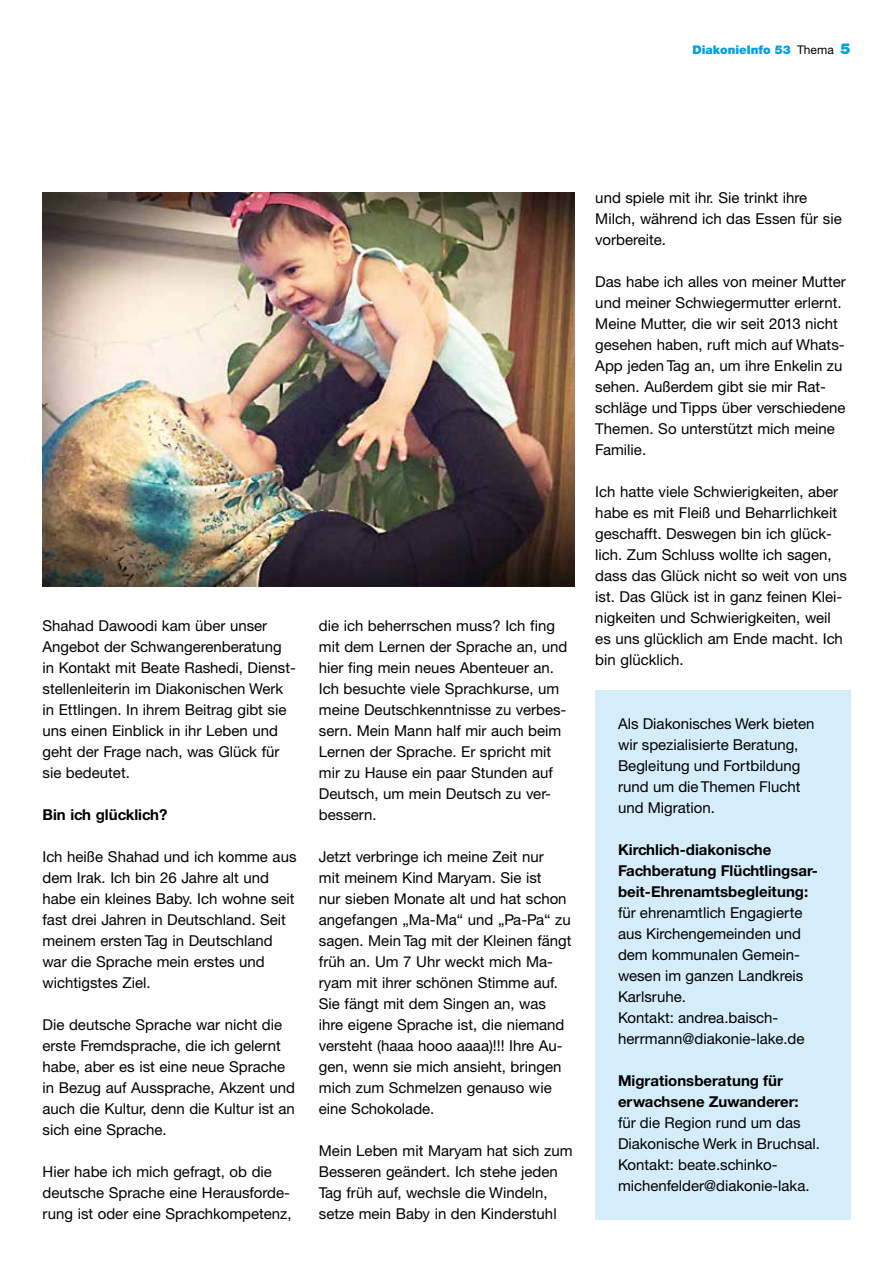
<style>
.page{position:relative;width:893px;height:1263px;background:#fff}
.page>*{position:absolute;margin:0;border:0;box-sizing:border-box;transform-origin:0 0}
.t1{font:15px/21px "Helvetica Neue CE";color:#000}
.t2{font:700 15px/21px "Helvetica Neue CE";color:#000}
.t3{font:900 12px "Helvetica Neue";color:#009ee0}
.s1{font-weight:400;color:#000}
.s2{font-size:15px}
</style>
<div class="page">
<img style="left:43px;top:192px;width:531px;height:395px">
<div style="left:595px;top:690px;width:255px;height:530px;background:#d5edfa"></div>
<p class="t3" style="left:692px;top:43px;width:160px">DiakonieInfo 53 <span class="s1">Thema</span> <span class="s2">5</span></p>
<p class="t1" style="left:43px;top:615px;width:255px">Shahad Dawoodi kam über unser<br>Angebot der Schwangerenberatung in Kontakt mit Beate Rashedi, Dienst&shy;stellenleiterin im Diakonischen Werk in Ettlingen. In ihrem Beitrag gibt sie uns einen Einblick in ihr Leben und geht der Frage nach, was Glück für sie bedeutet.</p>
<p class="t2" style="left:43px;top:804px;width:126px">Bin ich glücklich?</p>
<p class="t1" style="left:43px;top:846px;width:255px">Ich heiße Shahad und ich komme aus dem Irak. Ich bin 26 Jahre alt und habe ein kleines Baby. Ich wohne seit fast drei Jahren in Deutschland. Seit meinem ersten Tag in Deutschland war die Sprache mein erstes und wichtigstes Ziel.</p>
<p class="t1" style="left:43px;top:1014px;width:254px">Die deutsche Sprache war nicht die erste Fremdsprache, die ich gelernt habe, aber es ist eine neue Sprache in Bezug auf Aussprache, Akzent und auch die Kultur, denn die Kultur ist an sich eine Sprache.</p>
<p class="t1" style="left:43px;top:1161px;width:251px">Hier habe ich mich gefragt, ob die deutsche Sprache eine Herausforde&shy;rung ist oder eine Sprachkompetenz,</p>
<p class="t1" style="left:319px;top:615px;width:250px">die ich beherrschen muss? Ich fing mit dem Lernen der Sprache an, und hier fing mein neues Abenteuer an.<br>Ich besuchte viele Sprachkurse, um meine Deutschkenntnisse zu verbes&shy;sern. Mein Mann half mir auch beim<br>Lernen der Sprache. Er spricht mit mir zu Hause ein paar Stunden auf<br>Deutsch, um mein Deutsch zu ver&shy;bessern.</p>
<p class="t1" style="left:319px;top:846px;width:254px">Jetzt verbringe ich meine Zeit nur<br>mit meinem Kind Maryam. Sie ist<br>nur sieben Monate alt und hat schon angefangen „Ma-Ma“ und „Pa-Pa“ zu sagen. Mein Tag mit der Kleinen fängt früh an. Um 7 Uhr weckt mich Ma&shy;ryam mit ihrer schönen Stimme auf.<br>Sie fängt mit dem Singen an, was ihre eigene Sprache ist, die niemand versteht (haaa hooo aaaa)!!! Ihre Au&shy;gen, wenn sie mich ansieht, bringen mich zum Schmelzen genauso wie eine Schokolade.</p>
<p class="t1" style="left:319px;top:1140px;width:255px">Mein Leben mit Maryam hat sich zum Besseren geändert. Ich stehe jeden Tag früh auf, wechsle die Windeln, setze mein Baby in den Kinderstuhl</p>
<p class="t1" style="left:595px;top:187px;width:248px">und spiele mit ihr. Sie trinkt ihre<br>Milch, während ich das Essen für sie vorbereite.</p>
<p class="t1" style="left:595px;top:271px;width:252px">Das habe ich alles von meiner Mutter und meiner Schwiegermutter erlernt.<br>Meine Mutter, die wir seit 2013 nicht gesehen haben, ruft mich auf Whats-<br>App jeden Tag an, um ihre Enkelin zu sehen. Außerdem gibt sie mir Rat&shy;schläge und Tipps über verschiedene<br>Themen. So unterstützt mich meine<br>Familie.</p>
<p class="t1" style="left:595px;top:481px;width:253px">Ich hatte viele Schwierigkeiten, aber habe es mit Fleiß und Beharrlichkeit geschafft. Deswegen bin ich glück&shy;lich. Zum Schluss wollte ich sagen, dass das Glück nicht so weit von uns ist. Das Glück ist in ganz feinen Klei&shy;nigkeiten und Schwierigkeiten, weil es uns glücklich am Ende macht. Ich bin glücklich.</p>
<p class="t1" style="left:618px;top:714px;width:198px">Als Diakonisches Werk bieten wir spezialisierte Beratung,<br>Begleitung und Fortbildung rund um die Themen Flucht und Migration.</p>
<p class="t2" style="left:618px;top:840px;width:201px">Kirchlich-diakonische<br>Fachberatung Flüchtlingsar&shy;beit-Ehrenamtsbegleitung:</p>
<p class="t1" style="left:618px;top:903px;width:188px">für ehrenamtlich Engagierte aus Kirchengemeinden und dem kommunalen Gemein&shy;wesen im ganzen Landkreis<br>Karlsruhe.<br>Kontakt: andrea.baisch&shy;herrmann@diakonie-lake.de</p>
<p class="t2" style="left:618px;top:1071px;width:182px">Migrationsberatung für erwachsene Zuwanderer:</p>
<p class="t1" style="left:618px;top:1113px;width:204px">für die Region rund um das<br>Diakonische Werk in Bruchsal.<br>Kontakt: beate.schinko&shy;michenfelder@diakonie-laka.</p>
</div>
